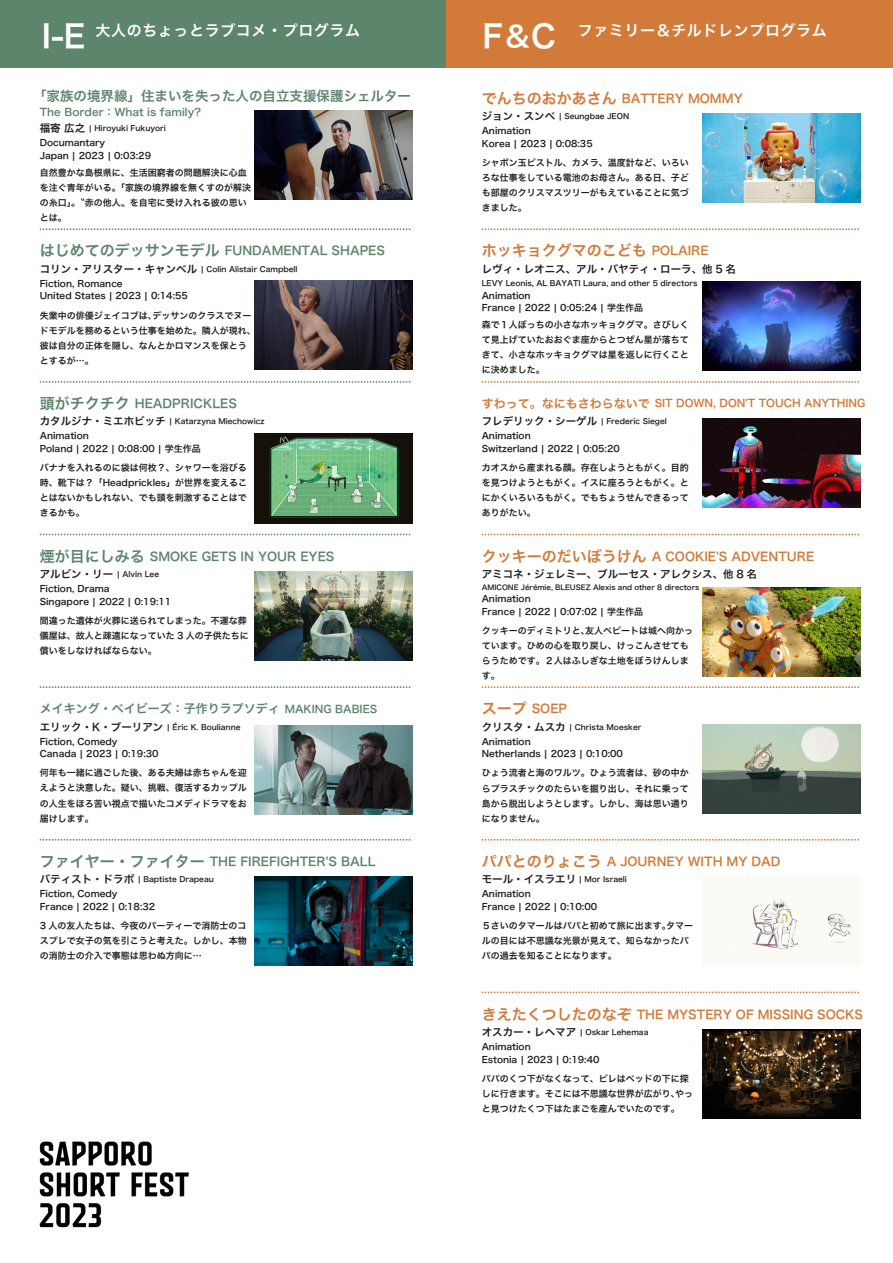
<style>
.page{position:relative;width:893px;height:1263px;background:#fff}
.page>*{position:absolute;margin:0;border:0;box-sizing:border-box;transform-origin:0 0}
.t1{font:31.5px "Hira Kaku Pro W6";color:#fff}
.t2{font:15px "Hira Kaku Pro W6";letter-spacing:.04em;color:#fff}
.t3{font:15px "Hira Kaku Pro W6";color:#d27a39}
.t4{font:13.5px "Hira Kaku Pro W6";color:#5d856c}
.t5{font:12px "Hira Kaku Pro W6";color:#5d856c}
.t6{font:12px "Hira Kaku Pro W6";color:#d27a39}
.t7{font:10.5px "Hira Kaku Pro W6";color:#231f20}
.t8{font:10.5px "Hira Kaku Pro W6";color:#d27a39}
.t9{font:10.5px "Hira Kaku Pro W6";color:#5d856c}
.t10{font:9px/15px "Hira Kaku Pro W6";color:#231f20}
.t11{font:7.5px "Hira Kaku Pro W6";color:#231f20}
.t12{font:7.05px "Hira Kaku Pro W6";color:#231f20}
.s1{font-size:28.5px}
.s2{font-size:10.5px}
.s3{font-size:15px}
.s4{font-size:12px}
</style>
<div class="page">
<img style="left:702px;top:114px;width:158px;height:89px">
<img style="left:702px;top:281px;width:158px;height:89px">
<img style="left:702px;top:588px;width:158px;height:89px">
<img style="left:702px;top:724px;width:158px;height:89px">
<img style="left:702px;top:1029px;width:158px;height:89px">
<div style="left:0;top:0;width:446px;height:67px;background:#5d856c"></div>
<div style="left:446px;top:0;width:447px;height:67px;background:#d27a39"></div>
<img style="left:702px;top:419px;width:158px;height:89px">
<img style="left:733px;top:898px;width:118px;height:54px">
<svg style="left:482px;top:228px;width:377px;height:2px"></svg>
<svg style="left:482px;top:381px;width:377px;height:2px"></svg>
<svg style="left:482px;top:534px;width:377px;height:1px"></svg>
<svg style="left:482px;top:686px;width:377px;height:2px"></svg>
<svg style="left:482px;top:839px;width:377px;height:1px"></svg>
<svg style="left:482px;top:992px;width:377px;height:1px"></svg>
<img style="left:254px;top:280px;width:158px;height:89px">
<img style="left:254px;top:433px;width:158px;height:90px">
<img style="left:254px;top:572px;width:158px;height:88px">
<img style="left:254px;top:725px;width:158px;height:89px">
<img style="left:254px;top:877px;width:158px;height:89px">
<svg style="left:40px;top:381px;width:371px;height:2px"></svg>
<svg style="left:40px;top:534px;width:371px;height:1px"></svg>
<svg style="left:40px;top:686px;width:371px;height:2px"></svg>
<svg style="left:40px;top:839px;width:371px;height:1px"></svg>
<svg style="left:40px;top:228px;width:371px;height:2px"></svg>
<img style="left:40px;top:1141px;width:149px;height:87px">
<img style="left:254px;top:111px;width:158px;height:89px">
<h1 class="t1" style="left:482px;top:8px;width:75px">F<span class="s1">＆</span>C</h1>
<h1 class="t1" style="left:42px;top:8px;width:45px">I-E</h1>
<h2 class="t2" style="left:578px;top:17px;width:251px">ファミリー＆チルドレンプログラム</h2>
<h2 class="t2" style="left:96px;top:17px;width:266px">大人のちょっとラブコメ・プログラム</h2>
<h3 class="t4" style="left:33px;top:83px;width:380px">「家族の境界線」住まいを失った人の自立支援保護シェルター</h3>
<p class="t9" style="left:40px;top:102px;width:163px">The Border：What is family?</p>
<p class="t11" style="left:40px;top:121px;width:128px"><span class="s2">福寄 広之</span> | Hiroyuki Fukuyori</p>
<p class="t10" style="left:40px;top:136px;width:113px;line-height:12.8px">Documantary<br>Japan | 2023 | 0:03:29</p>
<p class="t10" style="left:40px;top:165px;width:213px">自然豊かな島根県に、生活困窮者の問題解決に心血を注ぐ青年がいる。「家族の境界線を無くすのが解決の糸口」。〝赤の他人〟を自宅に受け入れる彼の思いとは。</p>
<h3 class="t5" style="left:40px;top:240px;width:347px"><span class="s3">はじめてのデッサンモデル</span> FUNDAMENTAL SHAPES</h3>
<p class="t11" style="left:40px;top:262px;width:259px"><span class="s2">コリン・アリスター・キャンベル</span> | Colin Alistair Campbell</p>
<p class="t10" style="left:40px;top:277px;width:150px;line-height:12.8px">Fiction, Romance<br>United States | 2023 | 0:14:55</p>
<p class="t10" style="left:40px;top:307px;width:217px">失業中の俳優ジェイコブは、デッサンのクラスでヌードモデルを務めるという仕事を始めた。隣人が現れ、彼は自分の正体を隠し、なんとかロマンスを保とうとするが…。</p>
<h3 class="t5" style="left:40px;top:393px;width:199px"><span class="s3">頭がチクチク</span> HEADPRICKLES</h3>
<p class="t11" style="left:40px;top:415px;width:226px"><span class="s2">カタルジナ・ミエホビッチ</span> | Katarzyna Miechowicz</p>
<p class="t10" style="left:40px;top:429px;width:162px;line-height:12.8px">Animation<br>Poland | 2022 | 0:08:00 | 学生作品</p>
<p class="t10" style="left:40px;top:460px;width:209px;text-align:justify">バナナを入れるのに袋は何枚？、シャワーを浴びる時、靴下は？「Headprickles」が世界を変えることはないかもしれない、でも頭を刺激することはできるかも。</p>
<h3 class="t5" style="left:40px;top:545px;width:296px"><span class="s3">煙が目にしみる</span> SMOKE GETS IN YOUR EYES</h3>
<p class="t11" style="left:40px;top:567px;width:121px"><span class="s2">アルビン・リー</span> | Alvin Lee</p>
<p class="t10" style="left:40px;top:582px;width:133px;line-height:12.8px">Fiction, Drama<br>Singapore | 2022 | 0:19:11</p>
<p class="t10" style="left:40px;top:613px;width:210px">間違った遺体が火葬に送られてしまった。不運な葬儀屋は、故人と疎遠になっていた 3 人の子供たちに償いをしなければならない。</p>
<h3 class="t5" style="left:40px;top:698px;width:339px">メイキング・ベイビーズ：子作りラプソディ <span class="s2">MAKING BABIES</span></h3>
<p class="t11" style="left:40px;top:720px;width:202px"><span class="s2">エリック・K・ブーリアン</span> | Éric K. Boulianne</p>
<p class="t10" style="left:40px;top:734px;width:120px;line-height:12.8px">Fiction, Comedy<br>Canada | 2023 | 0:19:30</p>
<p class="t10" style="left:40px;top:765px;width:208px;text-align:justify">何年も一緒に過ごした後、ある夫婦は赤ちゃんを迎えようと決意した。疑い、挑戦、復活するカップルの人生をほろ苦い視点で描いたコメディドラマをお届けします。</p>
<h3 class="t5" style="left:40px;top:850px;width:337px"><span class="s3">ファイヤー・ファイター</span> THE FIREFIGHTER'S BALL</h3>
<p class="t11" style="left:40px;top:872px;width:176px"><span class="s2">バティスト・ドラポ</span> | Baptiste Drapeau</p>
<p class="t10" style="left:40px;top:887px;width:117px;line-height:12.8px">Fiction, Comedy<br>France | 2022 | 0:18:32</p>
<p class="t10" style="left:40px;top:918px;width:208px;text-align:justify">3 人の友人たちは、今夜のパーティーで消防士のコスプレで女子の気を引こうと考えた。しかし、本物の消防士の介入で事態は思わぬ方向に…</p>
<h3 class="t6" style="left:482px;top:87px;width:263px"><span class="s3">でんちのおかあさん</span> BATTERY MOMMY</h3>
<p class="t11" style="left:482px;top:109px;width:149px"><span class="s2">ジョン・スンベ</span> | Seungbae JEON</p>
<p class="t10" style="left:482px;top:124px;width:113px;line-height:12.8px">Animation<br>Korea | 2023 | 0:08:35</p>
<p class="t10" style="left:482px;top:155px;width:208px;text-align:justify">シャボン玉ピストル、カメラ、温度計など、いろいろな仕事をしている電池のお母さん。ある日、子ども部屋のクリスマスツリーがもえていることに気づきました。</p>
<h2 class="t3" style="left:482px;top:237px;width:229px">ホッキョクグマのこども <span class="s4">POLAIRE</span></h2>
<p class="t7" style="left:482px;top:259px;width:256px">レヴィ・レオニス、アル・バヤティ・ローラ、他 5 名</p>
<p class="t11" style="left:482px;top:276px;width:217px">LEVY Leonis, AL BAYATI Laura, and other 5 directors</p>
<p class="t10" style="left:482px;top:289px;width:163px;line-height:12.8px">Animation<br>France | 2022 | 0:05:24 | 学生作品</p>
<p class="t10" style="left:482px;top:316px;width:208px;text-align:justify">森で１人ぼっちの小さなホッキョクグマ。さびしくて見上げていたおおぐま座からとつぜん星が落ちてきて、小さなホッキョクグマは星を返しに行くことに決めました。</p>
<p class="t8" style="left:482px;top:394px;width:385px"><span class="s4">すわって。なにもさわらないで</span> SIT DOWN, DON'T TOUCH ANYTHING</p>
<p class="t11" style="left:482px;top:415px;width:187px"><span class="s2">フレデリック・シーゲル</span> | Frederic Siegel</p>
<p class="t10" style="left:482px;top:429px;width:140px;line-height:12.8px">Animation<br>Switzerland | 2022 | 0:05:20</p>
<p class="t10" style="left:482px;top:460px;width:208px;text-align:justify">カオスから産まれる顔。存在しようともがく。目的を見つけようともがく。イスに座ろうともがく。とにかくいろいろもがく。でもちょうせんできるってありがたい。</p>
<h3 class="t6" style="left:482px;top:545px;width:334px"><span class="s3">クッキーのだいぼうけん</span> A COOKIE'S ADVENTURE</h3>
<p class="t7" style="left:482px;top:565px;width:277px">アミコネ・ジェレミー、ブルーセス・アレクシス、他 8 名</p>
<p class="t12" style="left:482px;top:581px;width:219px">AMICONE Jérémie, BLEUSEZ Alexis and other 8 directors</p>
<p class="t10" style="left:482px;top:592px;width:163px;line-height:12.8px">Animation<br>France | 2022 | 0:07:02 | 学生作品</p>
<p class="t10" style="left:482px;top:623px;width:213px">クッキーのディミトリと、友人ペピートは城へ向かっています。ひめの心を取り戻し、けっこんさせてもらうためです。２人はふしぎな土地をぼうけんします。</p>
<h3 class="t6" style="left:482px;top:698px;width:87px"><span class="s3">スープ</span> SOEP</h3>
<p class="t11" style="left:482px;top:720px;width:161px"><span class="s2">クリスタ・ムスカ</span> | Christa Moesker</p>
<p class="t10" style="left:482px;top:734px;width:143px;line-height:12.8px">Animation<br>Netherlands | 2023 | 0:10:00</p>
<p class="t10" style="left:482px;top:765px;width:208px;text-align:justify">ひょう流者と海のワルツ。ひょう流者は、砂の中からプラスチックのたらいを掘り出し、それに乗って島から脱出しようとします。しかし、海は思い通りになりません。</p>
<h3 class="t6" style="left:482px;top:850px;width:300px"><span class="s3">パパとのりょこう</span> A JOURNEY WITH MY DAD</h3>
<p class="t11" style="left:482px;top:873px;width:147px"><span class="s2">モール・イスラエリ</span> | Mor Israeli</p>
<p class="t10" style="left:482px;top:887px;width:117px;line-height:12.8px">Animation<br>France | 2022 | 0:10:00</p>
<p class="t10" style="left:482px;top:918px;width:213px">５さいのタマールはパパと初めて旅に出ます。タマールの目には不思議な光景が見えて、知らなかったパパの過去を知ることになります。</p>
<h3 class="t6" style="left:482px;top:1003px;width:383px"><span class="s3">きえたくつしたのなぞ</span> THE MYSTERY OF MISSING SOCKS</h3>
<p class="t11" style="left:482px;top:1025px;width:168px"><span class="s2">オスカー・レヘマア</span> | Oskar Lehemaa</p>
<p class="t10" style="left:482px;top:1040px;width:119px;line-height:12.8px">Animation<br>Estonia | 2023 | 0:19:40</p>
<p class="t10" style="left:482px;top:1070px;width:213px">パパのくつ下がなくなって、ピレはベッドの下に探しに行きます。そこには不思議な世界が広がり、やっと見つけたくつ下はたまごを産んでいたのです。</p>
</div>
